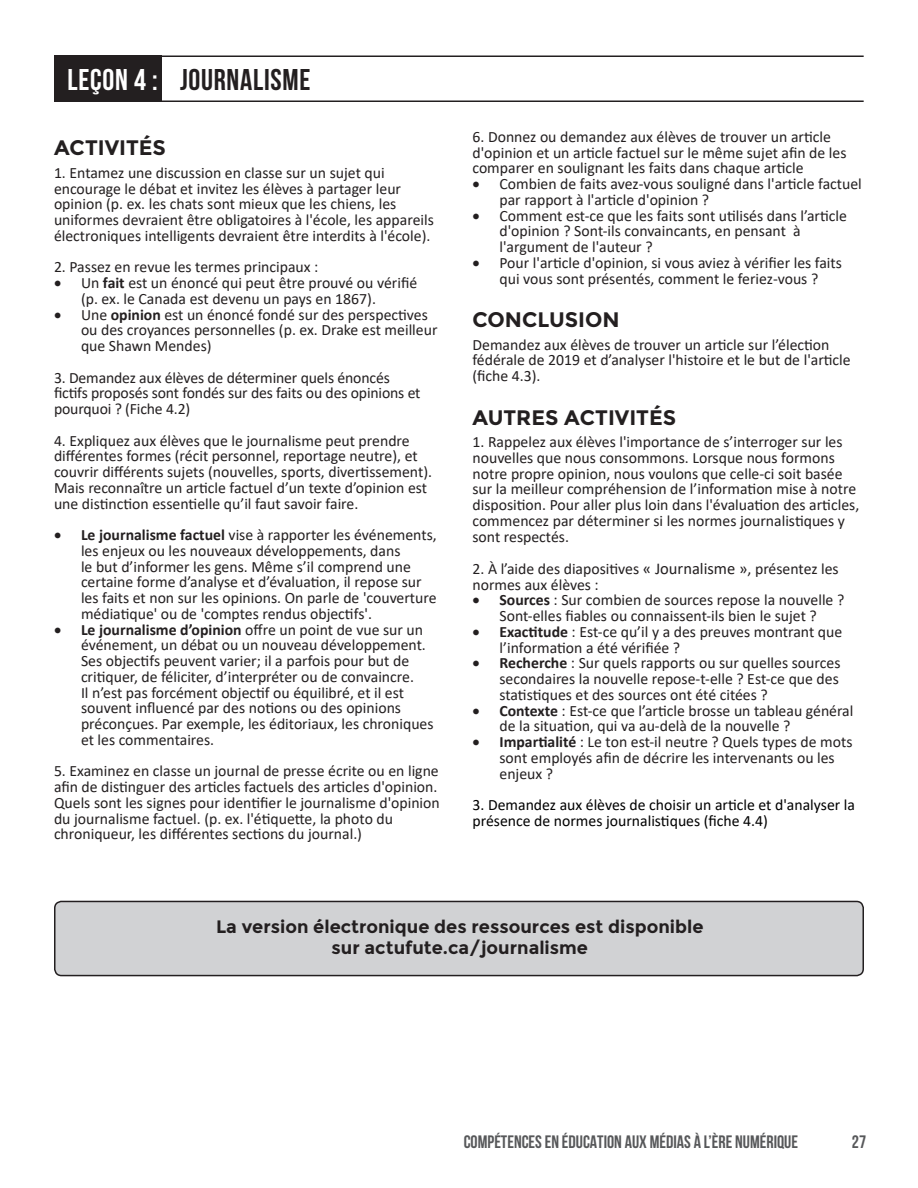
<style>
.page{position:relative;width:918px;height:1188px;background:#fff}
.page>*{position:absolute;margin:0;border:0;box-sizing:border-box;transform-origin:0 0}
.t1{font:700 30px "Bebas Neue";letter-spacing:.025em;color:#231f20}
.t2{font:700 21px "Montserrat";color:#231f20}
.t3{font:700 18px/21px "Montserrat";color:#231f20;text-align:center}
.t4{font:700 18px "Bebas Neue";color:#57585a}
.t5{font:15.75px/15.8px "Calibri";color:#231f20}
.t6{font:15.75px/15.8px "Calibri";color:#000}
.s1{color:#fff}
.s2{font-weight:700}
.s3{font-size:16.5px}
</style>
<div class="page">
<div style="left:54px;top:56px;width:108px;height:45px;background:#231f20"></div>
<hr style="left:54px;top:56px;width:810px;height:1px;background:#231f20">
<hr style="left:54px;top:100px;width:810px;height:2px;background:#231f20">
<div style="left:55px;top:901px;width:808px;height:75px;background:#d1d2d4;border-radius:7px"></div>
<div style="left:54px;top:901px;width:810px;height:75px;border:2px solid #231f20;border-radius:7px"></div>
<h1 class="t1" style="left:68px;top:63px;width:245px"><span class="s1">LEÇON 4 :</span> JOURNALISME</h1>
<h2 class="t2" style="left:54px;top:135px;width:113px">ACTIVITÉS</h2>
<p class="t5" style="left:54px;top:166px;width:381px">1. Entamez une discussion en classe sur un sujet qui encourage le débat et invitez les élèves à partager leur opinion (p. ex. les chats sont mieux que les chiens, les uniformes devraient être obligatoires à l'école, les appareils électroniques intelligents devraient être interdits à l'école).</p>
<p class="t5" style="left:54px;top:261px;width:266px">2. Passez en revue les termes principaux :</p>
<p class="t5" style="left:81px;top:276px;width:338px;text-indent:-27px">• Un <span class="s2">fait</span> est un énoncé qui peut être prouvé ou vérifié (p. ex. le Canada est devenu un pays en 1867).</p>
<p class="t5" style="left:81px;top:308px;width:358px;text-indent:-27px">• Une <span class="s2">opinion</span> est un énoncé fondé sur des perspectives ou des croyances personnelles (p. ex. Drake est meilleur que Shawn Mendes)</p>
<p class="t5" style="left:54px;top:371px;width:368px">3. Demandez aux élèves de déterminer quels énoncés fictifs proposés sont fondés sur des faits ou des opinions et pourquoi ? (Fiche 4.2)</p>
<p class="t5" style="left:54px;top:434px;width:380px">4. Expliquez aux élèves que le journalisme peut prendre différentes formes (récit personnel, reportage neutre), et couvrir différents sujets (nouvelles, sports, divertissement).<br>Mais reconnaître un article factuel d’un texte d’opinion est une distinction essentielle qu’il faut savoir faire.</p>
<p class="t5" style="left:81px;top:528px;width:357px;text-indent:-27px">• <span class="s2">Le journalisme factuel</span> vise à rapporter les événements, les enjeux ou les nouveaux développements, dans<br>le but d’informer les gens. Même s’il comprend une certaine forme d’analyse et d’évaluation, il repose sur les faits et non sur les opinions. On parle de 'couverture médiatique' ou de 'comptes rendus objectifs'.</p>
<p class="t5" style="left:81px;top:623px;width:354px;text-indent:-27px">• <span class="s2">Le journalisme d’opinion</span> offre un point de vue sur un événement, un débat ou un nouveau développement.<br>Ses objectifs peuvent varier; il a parfois pour but de critiquer, de féliciter, d’interpréter ou de convaincre.<br>Il n’est pas forcément objectif ou équilibré, et il est souvent influencé par des notions ou des opinions préconçues. Par exemple, les éditoriaux, les chroniques et les commentaires.</p>
<p class="t5" style="left:54px;top:765px;width:387px">5. Examinez en classe un journal de presse écrite ou en ligne afin de distinguer des articles factuels des articles d'opinion.<br>Quels sont les signes pour identifier le journalisme d'opinion du journalisme factuel. (p. ex. l'étiquette, la photo du chroniqueur, les différentes sections du journal.)</p>
<p class="t5" style="left:472px;top:130px;width:376px">6. Donnez ou demandez aux élèves de trouver un article d'opinion et un article factuel sur le même sujet afin de les comparer en soulignant les faits dans chaque article</p>
<p class="t5" style="left:500px;top:177px;width:364px;text-indent:-27px">• Combien de faits avez-vous souligné dans l'article factuel par rapport à l'article d'opinion ?</p>
<p class="t5" style="left:500px;top:209px;width:349px;text-indent:-27px">• Comment est-ce que les faits sont utilisés dans l’article d'opinion ? Sont-ils convaincants, en pensant à l'argument de l'auteur ?</p>
<p class="t5" style="left:472px;top:256px;width:371px;text-align:center">• Pour l'article d'opinion, si vous aviez à vérifier les faits qui vous sont présentés, comment le feriez-vous ?</p>
<h2 class="t2" style="left:472px;top:307px;width:149px">CONCLUSION</h2>
<p class="t5" style="left:472px;top:338px;width:380px">Demandez aux élèves de trouver un article sur l’élection fédérale de 2019 et d’analyser l'histoire et le but de l'article (fiche 4.3).</p>
<h2 class="t2" style="left:472px;top:404px;width:205px">AUTRES ACTIVITÉS</h2>
<p class="t5" style="left:472px;top:435px;width:388px">1. Rappelez aux élèves l'importance de s’interroger sur les nouvelles que nous consommons. Lorsque nous formons notre propre opinion, nous voulons que celle-ci soit basée sur la meilleur compréhension de l’information mise à notre disposition. Pour aller plus loin dans l'évaluation des articles, commencez par déterminer si les normes journalistiques y sont respectés.</p>
<p class="t5" style="left:472px;top:562px;width:368px">2. À l’aide des diapositives <span class="s3">« Journalisme »</span>, présentez les normes aux élèves :</p>
<p class="t5" style="left:472px;top:594px;width:373px;text-align:center">• <span class="s2">Sources</span> : Sur combien de sources repose la nouvelle ?<br>Sont-elles fiables ou connaissent-ils bien le sujet ?</p>
<p class="t5" style="left:500px;top:625px;width:344px;text-indent:-27px">• <span class="s2">Exactitude</span> : Est-ce qu’il y a des preuves montrant que l’information a été vérifiée ?</p>
<p class="t5" style="left:500px;top:657px;width:343px;text-align:justify;text-indent:-27px">• <span class="s2">Recherche</span> : Sur quels rapports ou sur quelles sources secondaires la nouvelle repose-t-elle ? Est-ce que des statistiques et des sources ont été citées ?</p>
<p class="t5" style="left:500px;top:704px;width:355px;text-indent:-27px">• <span class="s2">Contexte</span> : Est-ce que l’article brosse un tableau général de la situation, qui va au-delà de la nouvelle ?</p>
<p class="t5" style="left:500px;top:735px;width:355px;text-indent:-27px">• <span class="s2">Impartialité</span> : Le ton est-il neutre ? Quels types de mots sont employés afin de décrire les intervenants ou les enjeux ?</p>
<p class="t6" style="left:472px;top:798px;width:384px">3. Demandez aux élèves de choisir un article et d'analyser la présence de normes journalistiques (fiche 4.4)</p>
<p class="t3" style="left:216px;top:916px;width:489px">La version électronique des ressources est disponible sur actufute.ca/journalisme</p>
<p class="t4" style="left:464px;top:1131px;width:336px">COMPÉTENCES EN ÉDUCATION AUX MÉDIAS À L’ÈRE NUMÉRIQUE</p>
<p class="t4" style="left:852px;top:1131px;width:16px">27</p>
</div>
